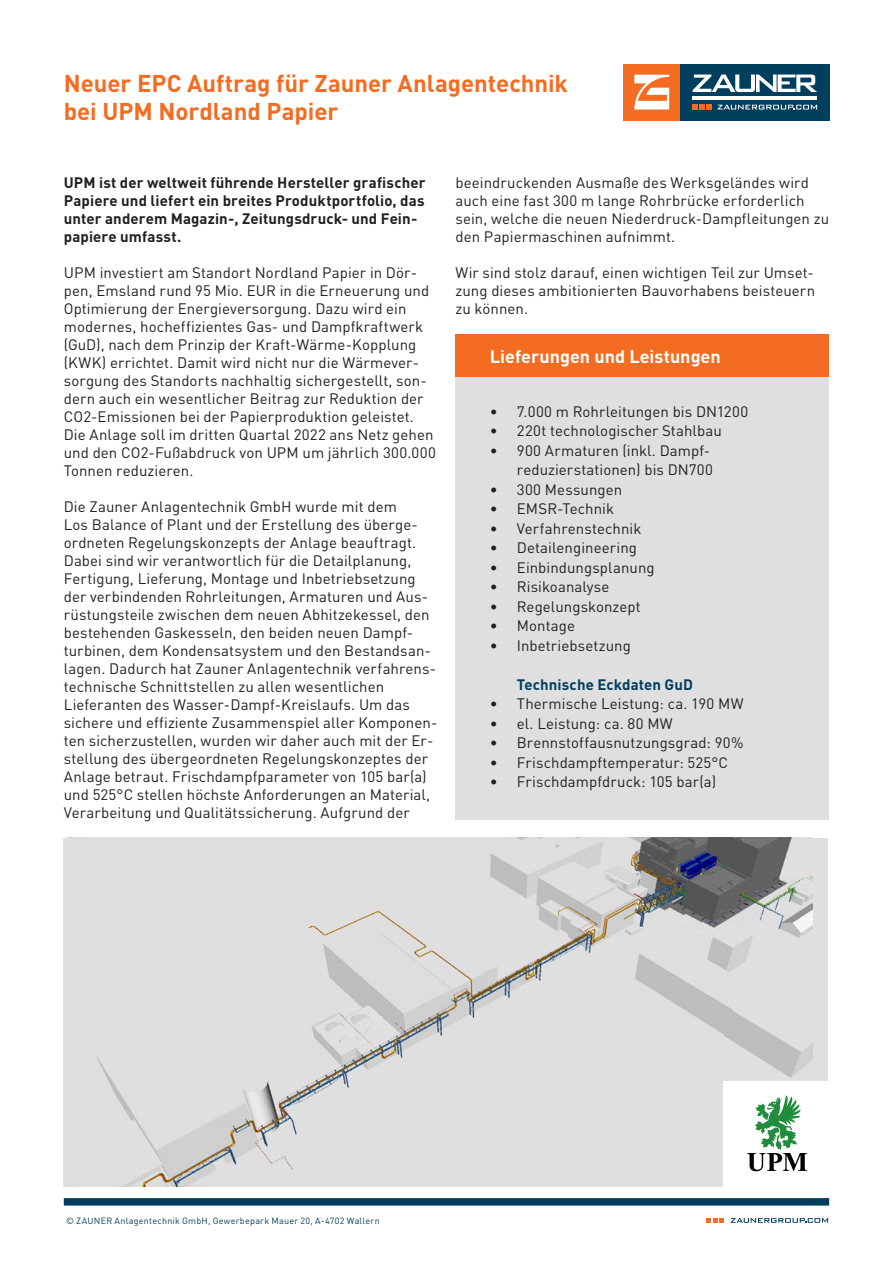
<style>
.page{position:relative;width:893px;height:1263px;background:#fff}
.page>*{position:absolute;margin:0;border:0;box-sizing:border-box;transform-origin:0 0}
.t1{font:700 24px "DIN";letter-spacing:-.005em;color:#f36c21}
.t2{font:700 18px "DIN";color:#fff}
.t3{font:15px/18px "DIN";letter-spacing:.005em;color:#231f20}
.t4{font:700 15px/18px "DIN";letter-spacing:.01em;color:#231f20}
.t5{font:700 15px "DIN";letter-spacing:.01em;color:#003e5e}
.t6{font:9px "DIN";letter-spacing:.025em;color:#003e5e}
</style>
<div class="page">
<div style="left:455px;top:363px;width:374px;height:457px;background:#dfdfdf"></div>
<div style="left:680px;top:64px;width:149px;height:56px;background:#003e5e"></div>
<div style="left:623px;top:64px;width:57px;height:56px;background:#f36c21"></div>
<svg style="left:634px;top:75px;width:35px;height:35px"></svg>
<svg style="left:693px;top:104px;width:18px;height:6px"></svg>
<hr style="left:693px;top:97px;width:124px;height:3px;background:#fff">
<svg style="left:693px;top:75px;width:124px;height:17px"></svg>
<svg style="left:717px;top:105px;width:100px;height:5px"></svg>
<img style="left:68px;top:838px;width:745px;height:348px">
<div style="left:64px;top:1198px;width:765px;height:7px;background:#003e5e"></div>
<svg style="left:706px;top:1218px;width:18px;height:5px"></svg>
<svg style="left:731px;top:1218px;width:97px;height:5px"></svg>
<div style="left:455px;top:334px;width:374px;height:42px;background:#f36c21"></div>
<div style="left:723px;top:1081px;width:106px;height:106px;background:#fff"></div>
<svg style="left:747px;top:1095px;width:60px;height:76px"></svg>
<p class="t1" style="left:64px;top:67px;width:506px">Neuer EPC Auftrag für Zauner Anlagentechnik</p>
<p class="t1" style="left:64px;top:96px;width:276px">bei UPM Nordland Papier</p>
<p class="t4" style="left:64px;top:173px;width:363px">UPM ist der weltweit führende Hersteller grafischer Papiere und liefert ein breites Produktportfolio, das unter anderem Magazin-, Zeitungsdruck- und Fein&shy;papiere umfasst.</p>
<p class="t3" style="left:64px;top:264px;width:374px">UPM investiert am Standort Nordland Papier in Dör&shy;pen, Emsland rund 95 Mio. EUR in die Erneuerung und Optimierung der Energieversorgung. Dazu wird ein modernes, hocheffizientes Gas- und Dampfkraftwerk (GuD), nach dem Prinzip der Kraft-Wärme-Kopplung (KWK) errichtet. Damit wird nicht nur die Wärmever&shy;sorgung des Standorts nachhaltig sichergestellt, son&shy;dern auch ein wesentlicher Beitrag zur Reduktion der CO2-Emissionen bei der Papierproduktion geleistet.<br>Die Anlage soll im dritten Quartal 2022 ans Netz gehen und den CO2-Fußabdruck von UPM um jährlich 300.000<br>Tonnen reduzieren.</p>
<p class="t3" style="left:64px;top:498px;width:375px">Die Zauner Anlagentechnik GmbH wurde mit dem<br>Los Balance of Plant und der Erstellung des überge&shy;ordneten Regelungskonzepts der Anlage beauftragt.<br>Dabei sind wir verantwortlich für die Detailplanung, Fertigung, Lieferung, Montage und Inbetriebsetzung der verbindenden Rohrleitungen, Armaturen und Aus&shy;rüstungsteile zwischen dem neuen Abhitzekessel, den bestehenden Gaskesseln, den beiden neuen Dampf&shy;turbinen, dem Kondensatsystem und den Bestandsan&shy;lagen. Dadurch hat Zauner Anlagentechnik verfahrens&shy;technische Schnittstellen zu allen wesentlichen Lieferanten des Wasser-Dampf-Kreislaufs. Um das sichere und effiziente Zusammenspiel aller Komponen&shy;ten sicherzustellen, wurden wir daher auch mit der Er&shy;stellung des übergeordneten Regelungskonzeptes der Anlage betraut. Frischdampfparameter von 105 bar(a) und 525°C stellen höchste Anforderungen an Material, Verarbeitung und Qualitätssicherung. Aufgrund der</p>
<p class="t3" style="left:455px;top:173px;width:375px">beeindruckenden Ausmaße des Werksgeländes wird auch eine fast 300 m lange Rohrbrücke erforderlich sein, welche die neuen Niederdruck-Dampfleitungen zu den Papiermaschinen aufnimmt.</p>
<p class="t3" style="left:455px;top:263px;width:361px;text-align:justify">Wir sind stolz darauf, einen wichtigen Teil zur Umset&shy;zung dieses ambitionierten Bauvorhabens beisteuern zu können.</p>
<p class="t2" style="left:490px;top:344px;width:232px">Lieferungen und Leistungen</p>
<p class="t3" style="left:490px;top:402px;width:260px">• 7.000 m Rohrleitungen bis DN1200</p>
<p class="t3" style="left:490px;top:421px;width:234px">• 220t technologischer Stahlbau</p>
<p class="t3" style="left:517px;top:440px;width:198px;line-height:19.5px;text-indent:-27px">• 900 Armaturen (inkl. Dampf&shy;reduzierstationen) bis DN700</p>
<p class="t3" style="left:490px;top:480px;width:134px">• 300 Messungen</p>
<p class="t3" style="left:490px;top:499px;width:126px">• EMSR-Technik</p>
<p class="t3" style="left:490px;top:519px;width:153px">• Verfahrenstechnik</p>
<p class="t3" style="left:490px;top:538px;width:149px">• Detailengineering</p>
<p class="t3" style="left:490px;top:558px;width:166px">• Einbindungsplanung</p>
<p class="t3" style="left:490px;top:577px;width:121px">• Risikoanalyse</p>
<p class="t3" style="left:490px;top:597px;width:152px">• Regelungskonzept</p>
<p class="t3" style="left:490px;top:616px;width:87px">• Montage</p>
<p class="t3" style="left:490px;top:636px;width:142px">• Inbetriebsetzung</p>
<p class="t5" style="left:517px;top:674px;width:178px">Technische Eckdaten GuD</p>
<p class="t3" style="left:490px;top:694px;width:255px">• Thermische Leistung: ca. 190 MW</p>
<p class="t3" style="left:490px;top:714px;width:184px">• el. Leistung: ca. 80 MW</p>
<p class="t3" style="left:490px;top:733px;width:255px">• Brennstoffausnutzungsgrad: 90%</p>
<p class="t3" style="left:490px;top:753px;width:240px">• Frischdampftemperatur: 525°C</p>
<p class="t3" style="left:490px;top:772px;width:228px">• Frischdampfdruck: 105 bar(a)</p>
<p class="t6" style="left:66px;top:1215px;width:315px">© ZAUNER Anlagentechnik GmbH, Gewerbepark Mauer 20, A-4702 Wallern</p>
</div>
